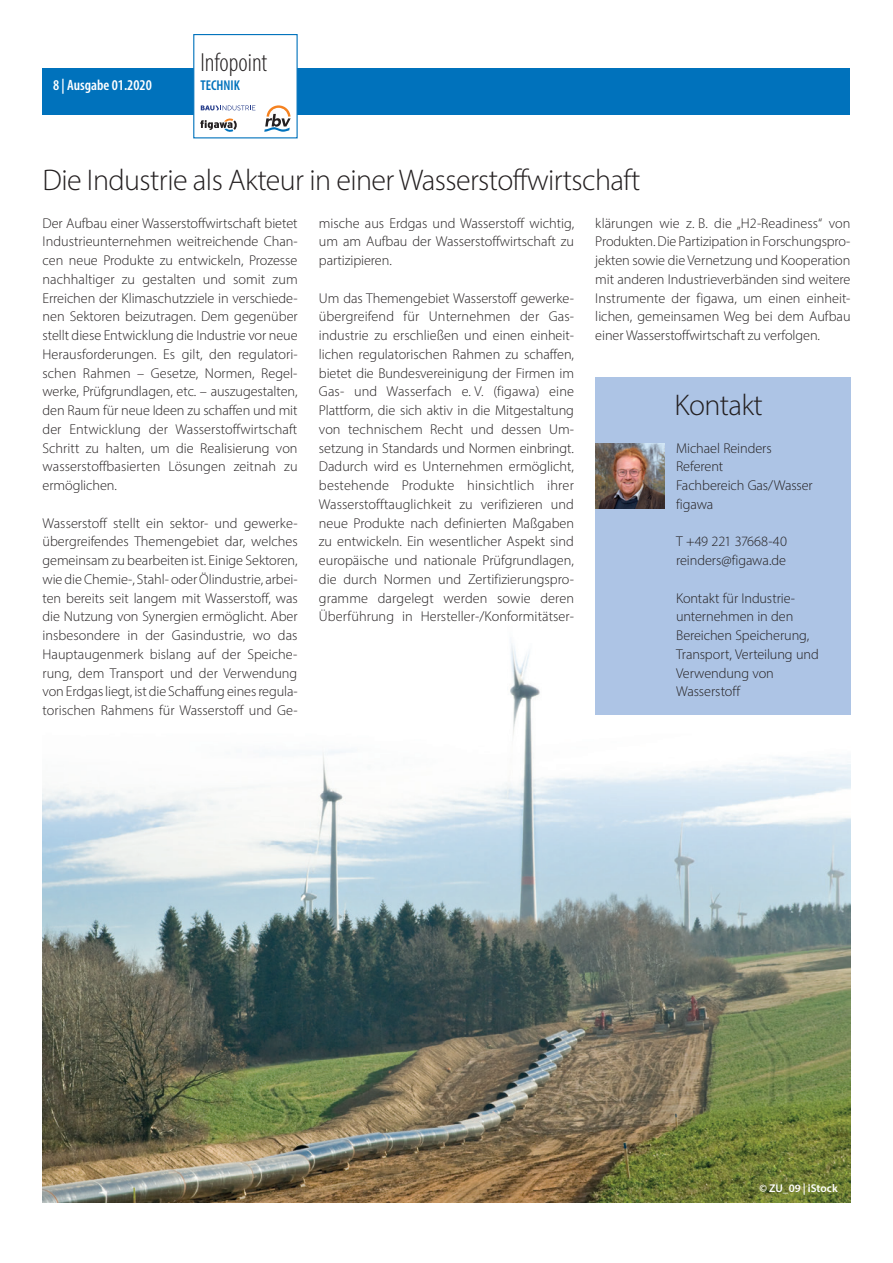
<style>
.page{position:relative;width:893px;height:1263px;background:#fff}
.page>*{position:absolute;margin:0;border:0;box-sizing:border-box;transform-origin:0 0}
.t1{font:300 30px "Myriad Pro";letter-spacing:-.02em;color:#231f20}
.t2{font:300 condensed 26.25px "Myriad Pro";color:#231f20}
.t3{font:600 condensed 15px "Myriad Pro";color:#fff}
.t4{font:300 14.25px/18.8px "Myriad Pro";letter-spacing:-.005em;color:#231f20;text-align:justify}
.t5{font:600 condensed 14.25px "Myriad Pro";color:#0072bc}
.t6{font:600 11.25px "Myriad Pro";color:#fff}
</style>
<div class="page">
<div style="left:43px;top:68px;width:807px;height:47px;background:#0072bc"></div>
<div style="left:193px;top:34px;width:105px;height:104px;background:#fff;border:1px solid #0072bc"></div>
<svg style="left:264px;top:105px;width:27px;height:27px"></svg>
<svg style="left:201px;top:105px;width:54px;height:5px"></svg>
<svg style="left:200px;top:118px;width:37px;height:14px"></svg>
<img style="left:43px;top:643px;width:807px;height:560px">
<div style="left:595px;top:378px;width:255px;height:337px;background:#adc4e5"></div>
<img style="left:595px;top:443px;width:69px;height:66px">
<p class="t3" style="left:53px;top:76px;width:100px">8 | Ausgabe 01.2020</p>
<h2 class="t2" style="left:200px;top:46px;width:69px">Infopoint</h2>
<p class="t5" style="left:200px;top:77px;width:41px">TECHNIK</p>
<h1 class="t1" style="left:43px;top:162px;width:599px">Die Industrie als Akteur in einer Wasserstoffwirtschaft</h1>
<p class="t4" style="left:43px;top:213px;width:257px">Der Aufbau einer Wasserstoffwirtschaft bietet Industrieunternehmen weitreichende Chan&shy;cen neue Produkte zu entwickeln, Prozesse nachhaltiger zu gestalten und somit zum Erreichen der Klimaschutzziele in verschiede&shy;nen Sektoren beizutragen. Dem gegenüber stellt diese Entwicklung die Industrie vor neue Herausforderungen. Es gilt, den regulatori&shy;schen Rahmen – Gesetze, Normen, Regel&shy;werke, Prüfgrundlagen, etc. – auszugestalten, den Raum für neue Ideen zu schaffen und mit der Entwicklung der Wasserstoffwirtschaft Schritt zu halten, um die Realisierung von wasserstoffbasierten Lösungen zeitnah zu ermöglichen.</p>
<p class="t4" style="left:43px;top:513px;width:257px">Wasserstoff stellt ein sektor- und gewerke&shy;übergreifendes Themengebiet dar, welches gemeinsam zu bearbeiten ist. Einige Sektoren, wie die Chemie-, Stahl- oder Ölindustrie, arbei&shy;ten bereits seit langem mit Wasserstoff, was die Nutzung von Synergien ermöglicht. Aber insbesondere in der Gasindustrie, wo das Hauptaugenmerk bislang auf der Speiche&shy;rung, dem Transport und der Verwendung von Erdgas liegt, ist die Schaffung eines regula&shy;torischen Rahmens für Wasserstoff und Ge-</p>
<p class="t4" style="left:319px;top:213px;width:257px">mische aus Erdgas und Wasserstoff wichtig, um am Aufbau der Wasserstoffwirtschaft zu partizipieren.</p>
<p class="t4" style="left:319px;top:288px;width:257px">Um das Themengebiet Wasserstoff gewerke&shy;übergreifend für Unternehmen der Gas&shy;industrie zu erschließen und einen einheit&shy;lichen regulatorischen Rahmen zu schaffen, bietet die Bundesvereinigung der Firmen im Gas- und Wasserfach e. V. (figawa) eine Plattform, die sich aktiv in die Mitgestaltung von technischem Recht und dessen Um&shy;setzung in Standards und Normen einbringt.<br>Dadurch wird es Unternehmen ermöglicht, bestehende Produkte hinsichtlich ihrer Wasserstofftauglichkeit zu verifizieren und neue Produkte nach definierten Maßgaben zu entwickeln. Ein wesentlicher Aspekt sind europäische und nationale Prüfgrundlagen, die durch Normen und Zertifizierungspro&shy;gramme dargelegt werden sowie deren Überführung in Hersteller-/Konformitätser-</p>
<p class="t4" style="left:595px;top:213px;width:257px">klärungen wie z. B. die „H2-Readiness“ von Produkten. Die Partizipation in Forschungspro&shy;jekten sowie die Vernetzung und Kooperation mit anderen Industrieverbänden sind weitere Instrumente der figawa, um einen einheit&shy;lichen, gemeinsamen Weg bei dem Aufbau einer Wasserstoffwirtschaft zu verfolgen.</p>
<h1 class="t1" style="left:674px;top:387px;width:90px">Kontakt</h1>
<p class="t4" style="left:676px;top:438px;width:138px;text-align:left">Michael Reinders<br>Referent<br>Fachbereich Gas/Wasser figawa</p>
<p class="t4" style="left:676px;top:532px;width:112px">T +49 221 37668-40 reinders@figawa.de</p>
<p class="t4" style="left:676px;top:588px;width:144px;text-align:left">Kontakt für Industrie&shy;unternehmen in den<br>Bereichen Speicherung,<br>Transport, Verteilung und<br>Verwendung von<br>Wasserstoff</p>
<p class="t6" style="left:760px;top:1181px;width:80px">© ZU_09 | iStock</p>
</div>
